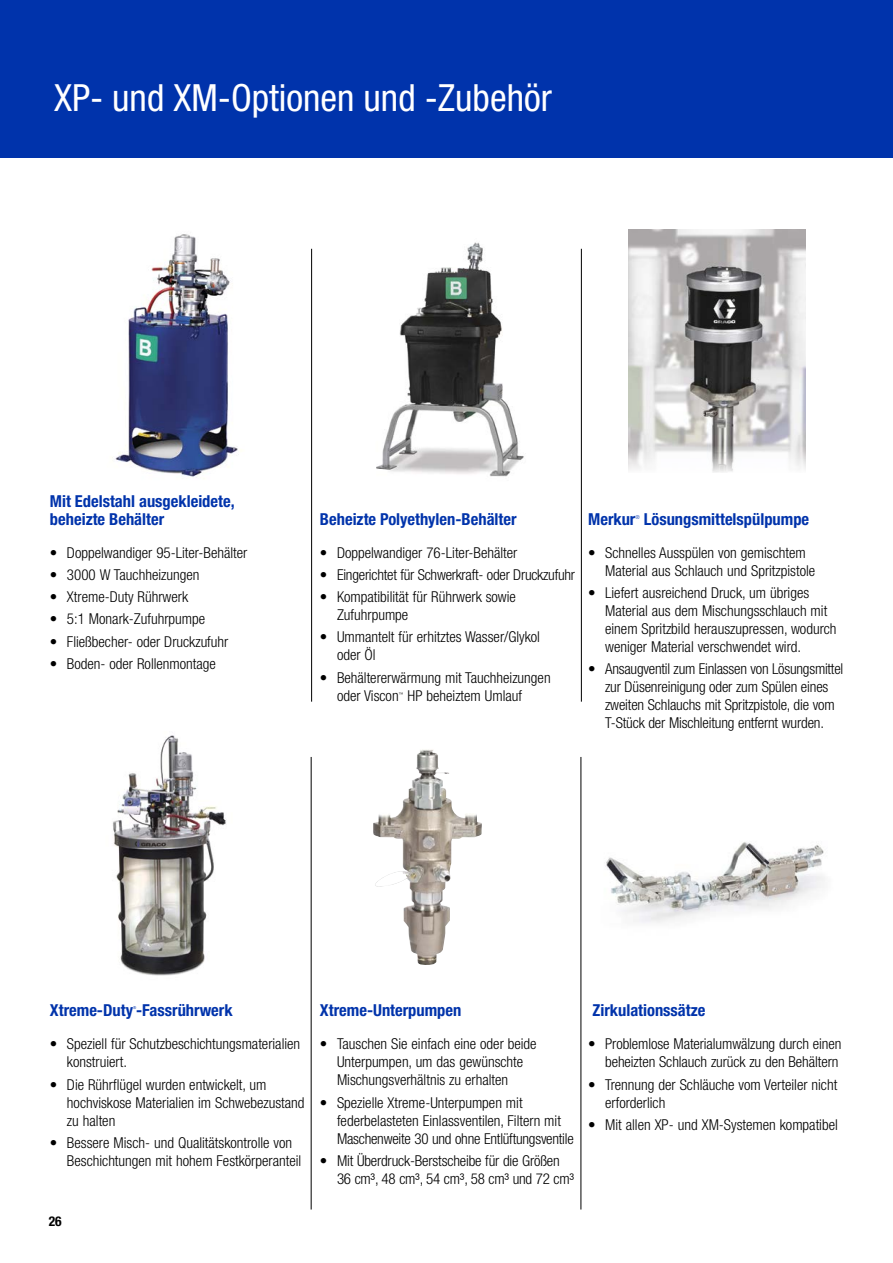
<style>
.page{position:relative;width:893px;height:1263px;background:#fff}
.page>*{position:absolute;margin:0;border:0;box-sizing:border-box;transform-origin:0 0}
.t1{font:condensed 37.5px "Helvetica Neue LT Std";color:#fff}
.t2{font:700 condensed 16.5px/18px "Helvetica Neue LT Std";color:#0033ab}
.t3{font:300 condensed 15px/18px "Helvetica Neue LT Std";color:#000}
.t4{font:700 condensed 13.5px "Helvetica Neue LT Std";color:#000}
.t5{font:300 condensed 5.4px "Helvetica Neue LT Std";color:#0033ab}
.t6{font:300 condensed 4.95px "Helvetica Neue LT Std";color:#000}
.t7{font:condensed 3.9px "Helvetica Neue LT Std";color:#0033ab}
</style>
<div class="page">
<div style="left:0;top:0;width:893px;height:157px;background:#0033ab"></div>
<img style="left:376px;top:242px;width:148px;height:235px">
<img style="left:112px;top:234px;width:126px;height:244px">
<img style="left:628px;top:229px;width:178px;height:243px">
<img style="left:373px;top:749px;width:109px;height:216px">
<img style="left:113px;top:735px;width:113px;height:241px">
<img style="left:605px;top:842px;width:220px;height:81px">
<hr style="left:581px;top:757px;width:1px;height:452px;background:#000">
<hr style="left:581px;top:249px;width:1px;height:453px;background:#000">
<hr style="left:311px;top:249px;width:1px;height:453px;background:#000">
<hr style="left:311px;top:757px;width:1px;height:452px;background:#000">
<h1 class="t1" style="left:54px;top:76px;width:499px">XP- und XM-Optionen und -Zubehör</h1>
<p class="t2" style="left:50px;top:492px;width:186px">Mit Edelstahl ausgekleidete, beheizte Behälter</p>
<p class="t3" style="left:50px;top:543px;width:199px">• Doppelwandiger 95-Liter-Behälter</p>
<p class="t3" style="left:50px;top:565px;width:151px">• 3000 W Tauchheizungen</p>
<p class="t3" style="left:50px;top:588px;width:140px">• Xtreme-Duty Rührwerk</p>
<p class="t3" style="left:50px;top:610px;width:157px">• 5:1 Monark-Zufuhrpumpe</p>
<p class="t3" style="left:50px;top:632px;width:180px">• Fließbecher- oder Druckzufuhr</p>
<p class="t3" style="left:50px;top:654px;width:167px">• Boden- oder Rollenmontage</p>
<p class="t2" style="left:320px;top:510px;width:198px">Beheizte Polyethylen-Behälter</p>
<p class="t3" style="left:320px;top:543px;width:199px">• Doppelwandiger 76-Liter-Behälter</p>
<p class="t3" style="left:320px;top:565px;width:257px">• Eingerichtet für Schwerkraft- oder Druckzufuhr</p>
<p class="t3" style="left:337px;top:588px;width:180px;text-indent:-17px">• Kompatibilität für Rührwerk sowie<br>Zufuhrpumpe</p>
<p class="t3" style="left:337px;top:628px;width:204px;text-indent:-17px">• Ummantelt für erhitztes Wasser/Glykol oder Öl</p>
<p class="t3" style="left:337px;top:668px;width:215px;text-indent:-17px">• Behältererwärmung mit Tauchheizungen oder Viscon</p>
<p class="t6" style="left:399px;top:691px;width:6px">™</p>
<p class="t3" style="left:408px;top:686px;width:116px">HP beheiztem Umlauf</p>
<p class="t2" style="left:588px;top:510px;width:49px">Merkur</p>
<p class="t5" style="left:635px;top:514px;width:6px">®</p>
<p class="t2" style="left:644px;top:510px;width:167px">Lösungsmittelspülpumpe</p>
<p class="t3" style="left:605px;top:543px;width:212px;text-indent:-17px">• Schnelles Ausspülen von gemischtem<br>Material aus Schlauch und Spritzpistole</p>
<p class="t3" style="left:605px;top:583px;width:233px;text-indent:-17px">• Liefert ausreichend Druck, um übriges Material aus dem Mischungsschlauch mit einem Spritzbild herauszupressen, wodurch weniger Material verschwendet wird.</p>
<p class="t3" style="left:588px;top:660px;width:257px;text-align:center">• Ansaugventil zum Einlassen von Lösungsmittel zur Düsenreinigung oder zum Spülen eines zweiten Schlauchs mit Spritzpistole, die vom T-Stück der Mischleitung entfernt wurden.</p>
<p class="t2" style="left:50px;top:1001px;width:184px">Xtreme-Duty -Fassrührwerk</p>
<p class="t7" style="left:133px;top:1006px;width:5px">®</p>
<p class="t3" style="left:67px;top:1035px;width:235px;text-indent:-17px">• Speziell für Schutzbeschichtungsmaterialien konstruiert.</p>
<p class="t3" style="left:67px;top:1075px;width:239px;text-indent:-17px">• Die Rührflügel wurden entwickelt, um hochviskose Materialien im Schwebezustand zu halten</p>
<p class="t3" style="left:67px;top:1133px;width:236px;text-indent:-17px">• Bessere Misch- und Qualitätskontrolle von<br>Beschichtungen mit hohem Festkörperanteil</p>
<p class="t4" style="left:49px;top:1213px;width:14px">26</p>
<p class="t2" style="left:320px;top:1001px;width:143px">Xtreme-Unterpumpen</p>
<p class="t2" style="left:592px;top:1001px;width:114px">Zirkulationssätze</p>
<p class="t3" style="left:337px;top:1035px;width:201px;text-indent:-17px">• Tauschen Sie einfach eine oder beide<br>Unterpumpen, um das gewünschte<br>Mischungsverhältnis zu erhalten</p>
<p class="t3" style="left:337px;top:1093px;width:238px;text-indent:-17px">• Spezielle Xtreme-Unterpumpen mit federbelasteten Einlassventilen, Filtern mit<br>Maschenweite 30 und ohne Entlüftungsventile</p>
<p class="t3" style="left:337px;top:1151px;width:239px;text-indent:-17px">• Mit Überdruck-Berstscheibe für die Größen<br>36 cm³, 48 cm³, 54 cm³, 58 cm³ und 72 cm³</p>
<p class="t3" style="left:588px;top:1035px;width:255px;text-align:right">• Problemlose Materialumwälzung durch einen beheizten Schlauch zurück zu den Behältern</p>
<p class="t3" style="left:605px;top:1075px;width:234px;text-indent:-17px">• Trennung der Schläuche vom Verteiler nicht erforderlich</p>
<p class="t3" style="left:588px;top:1115px;width:251px">• Mit allen XP- und XM-Systemen kompatibel</p>
</div>
